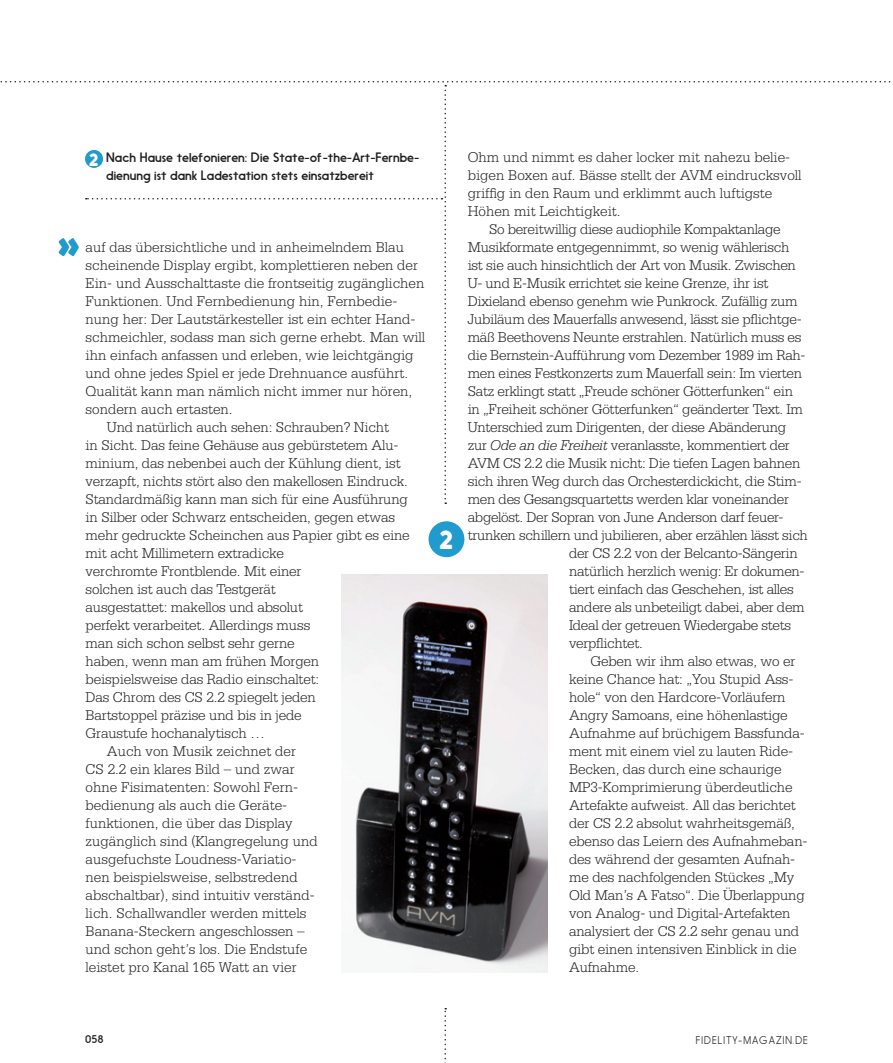
<style>
.page{position:relative;width:893px;height:1063px;background:#fff}
.page>*{position:absolute;margin:0;border:0;box-sizing:border-box;transform-origin:0 0}
.t1{font:24.75px "Nanami Rounded Hvy";color:#fff}
.t2{font:16.8px "Nanami Rounded Hvy";color:#fff}
.t3{font:300 15px/18px "Serifa Std";letter-spacing:-.01em;color:#231f20}
.t4{font:12.75px/18px "Nanami Rounded Book";color:#231f20}
.t5{font:10.5px "Nanami Rounded Ex Lt";letter-spacing:.1em;color:#231f20}
.t6{font:10.5px "Nanami Rounded Book";color:#231f20}
.s1{font-style:italic}
.s2{font-style:inherit}
</style>
<div class="page">
<svg style="left:0;top:81px;width:891px;height:423px"></svg>
<svg style="left:444px;top:1008px;width:2px;height:55px"></svg>
<img style="left:341px;top:575px;width:207px;height:397px">
<div style="left:429px;top:521px;width:35px;height:36px;background:#209bce;border-radius:50%"></div>
<hr style="left:892px;top:594px;width:1px;height:469px;background:#cfd1d1">
<p class="t2" style="left:89px;top:150px;width:12px">2</p>
<p class="t4" style="left:106px;top:149px;width:315px">Nach Hause telefonieren: Die State-of-the-Art-Fernbe&shy;dienung ist dank Ladestation stets einsatzbereit</p>
<p class="t3" style="left:86px;top:238px;width:320px">auf das übersichtliche und in anheimelndem Blau</p>
<p class="t3" style="left:86px;top:256px;width:334px">scheinende Display ergibt, komplettieren neben der</p>
<p class="t3" style="left:86px;top:274px;width:340px">Ein- und Ausschalttaste die frontseitig zugänglichen</p>
<p class="t3" style="left:86px;top:292px;width:313px">Funktionen. Und Fernbedienung hin, Fernbedie-</p>
<p class="t3" style="left:86px;top:310px;width:331px">nung her: Der Lautstärkesteller ist ein echter Hand-</p>
<p class="t3" style="left:86px;top:328px;width:341px">schmeichler, sodass man sich gerne erhebt. Man will</p>
<p class="t3" style="left:86px;top:346px;width:330px">ihn einfach anfassen und erleben, wie leichtgängig</p>
<p class="t3" style="left:86px;top:364px;width:324px">und ohne jedes Spiel er jede Drehnuance ausführt.</p>
<p class="t3" style="left:86px;top:382px;width:328px">Qualität kann man nämlich nicht immer nur hören,</p>
<p class="t3" style="left:86px;top:400px;width:149px">sondern auch ertasten.</p>
<p class="t3" style="left:107px;top:418px;width:284px">Und natürlich auch sehen: Schrauben? Nicht</p>
<p class="t3" style="left:86px;top:436px;width:314px">in Sicht. Das feine Gehäuse aus gebürstetem Alu-</p>
<p class="t3" style="left:86px;top:454px;width:317px">minium, das nebenbei auch der Kühlung dient, ist</p>
<p class="t3" style="left:86px;top:472px;width:324px">verzapft, nichts stört also den makellosen Eindruck.</p>
<p class="t3" style="left:86px;top:490px;width:324px">Standardmäßig kann man sich für eine Ausführung</p>
<p class="t3" style="left:86px;top:508px;width:311px">in Silber oder Schwarz entscheiden, gegen etwas</p>
<p class="t3" style="left:86px;top:526px;width:326px">mehr gedruckte Scheinchen aus Papier gibt es eine</p>
<p class="t3" style="left:86px;top:544px;width:200px">mit acht Millimetern extradicke</p>
<p class="t3" style="left:86px;top:562px;width:218px">verchromte Frontblende. Mit einer</p>
<p class="t3" style="left:86px;top:580px;width:192px">solchen ist auch das Testgerät</p>
<p class="t3" style="left:86px;top:598px;width:219px">ausgestattet: makellos und absolut</p>
<p class="t3" style="left:86px;top:616px;width:226px">perfekt verarbeitet. Allerdings muss</p>
<p class="t3" style="left:86px;top:634px;width:211px">man sich schon selbst sehr gerne</p>
<p class="t3" style="left:86px;top:652px;width:235px">haben, wenn man am frühen Morgen</p>
<p class="t3" style="left:86px;top:670px;width:235px">beispielsweise das Radio einschaltet:</p>
<p class="t3" style="left:86px;top:688px;width:232px">Das Chrom des CS 2.2 spiegelt jeden</p>
<p class="t3" style="left:86px;top:706px;width:218px">Bartstoppel präzise und bis in jede</p>
<p class="t3" style="left:86px;top:724px;width:181px">Graustufe hochanalytisch …</p>
<p class="t3" style="left:107px;top:742px;width:191px">Auch von Musik zeichnet der</p>
<p class="t3" style="left:86px;top:760px;width:211px">CS 2.2 ein klares Bild – und zwar</p>
<p class="t3" style="left:86px;top:778px;width:214px">ohne Fisimatenten: Sowohl Fern-</p>
<p class="t3" style="left:86px;top:796px;width:203px">bedienung als auch die Geräte-</p>
<p class="t3" style="left:86px;top:814px;width:209px">funktionen, die über das Display</p>
<p class="t3" style="left:86px;top:832px;width:234px">zugänglich sind (Klangregelung und</p>
<p class="t3" style="left:86px;top:850px;width:212px">ausgefuchste Loudness-Variatio-</p>
<p class="t3" style="left:86px;top:868px;width:214px">nen beispielsweise, selbstredend</p>
<p class="t3" style="left:86px;top:886px;width:231px">abschaltbar), sind intuitiv verständ-</p>
<p class="t3" style="left:86px;top:904px;width:222px">lich. Schallwandler werden mittels</p>
<p class="t3" style="left:86px;top:922px;width:221px">Banana-Steckern angeschlossen –</p>
<p class="t3" style="left:86px;top:940px;width:223px">und schon geht’s los. Die Endstufe</p>
<p class="t3" style="left:86px;top:958px;width:213px">leistet pro Kanal 165 Watt an vier</p>
<h1 class="t1" style="left:439px;top:526px;width:16px">2</h1>
<p class="t3" style="left:468px;top:148px;width:335px">Ohm und nimmt es daher locker mit nahezu belie&shy;bigen Boxen auf. Bässe stellt der AVM eindrucksvoll griffig in den Raum und erklimmt auch luftigste Höhen mit Leichtigkeit.</p>
<p class="t3" style="left:489px;top:220px;width:293px">So bereitwillig diese audiophile Kompaktanlage</p>
<p class="t3" style="left:468px;top:238px;width:323px">Musikformate entgegennimmt, so wenig wählerisch</p>
<p class="t3" style="left:468px;top:256px;width:330px">ist sie auch hinsichtlich der Art von Musik. Zwischen</p>
<p class="t3" style="left:468px;top:274px;width:302px">U- und E-Musik errichtet sie keine Grenze, ihr ist</p>
<p class="t3" style="left:468px;top:292px;width:331px">Dixieland ebenso genehm wie Punkrock. Zufällig zum</p>
<p class="t3" style="left:468px;top:310px;width:335px">Jubiläum des Mauerfalls anwesend, lässt sie pflichtge-</p>
<p class="t3" style="left:468px;top:328px;width:335px">mäß Beethovens Neunte erstrahlen. Natürlich muss es</p>
<p class="t3" style="left:468px;top:346px;width:339px">die Bernstein-Aufführung vom Dezember 1989 im Rah-</p>
<p class="t3" style="left:468px;top:364px;width:336px">men eines Festkonzerts zum Mauerfall sein: Im vierten</p>
<p class="t3" style="left:468px;top:382px;width:327px">Satz erklingt statt „Freude schöner Götterfunken“ ein</p>
<p class="t3" style="left:468px;top:400px;width:337px">in „Freiheit schöner Götterfunken“ geänderter Text. Im</p>
<p class="t3" style="left:468px;top:418px;width:320px">Unterschied zum Dirigenten, der diese Abänderung</p>
<p class="t3" style="left:468px;top:436px;width:324px">zur <span class="s1">Ode an die Freiheit</span> veranlasste, kommentiert der</p>
<p class="t3" style="left:468px;top:454px;width:334px">AVM CS 2.2 die Musik nicht: Die tiefen Lagen bahnen</p>
<p class="t3" style="left:468px;top:472px;width:335px">sich ihren Weg durch das Orchesterdickicht, die Stim-</p>
<p class="t3" style="left:468px;top:490px;width:323px">men des Gesangsquartetts werden klar voneinander</p>
<p class="t3" style="left:468px;top:508px;width:317px">abgelöst. Der Sopran von June Anderson darf feuer-</p>
<p class="t3" style="left:468px;top:526px;width:342px">trunken schillern und jubilieren, aber erzählen lässt sich</p>
<p class="t3" style="left:569px;top:544px;width:230px">der CS 2.2 von der Belcanto-Sängerin</p>
<p class="t3" style="left:569px;top:562px;width:237px">natürlich herzlich wenig: Er dokumen-</p>
<p class="t3" style="left:569px;top:580px;width:226px">tiert einfach das Geschehen, ist alles</p>
<p class="t3" style="left:569px;top:598px;width:237px">andere als unbeteiligt dabei, aber dem</p>
<p class="t3" style="left:569px;top:616px;width:224px">Ideal der getreuen Wiedergabe stets</p>
<p class="t3" style="left:569px;top:634px;width:75px">verpflichtet.</p>
<p class="t3" style="left:590px;top:652px;width:207px">Geben wir ihm also etwas, wo er</p>
<p class="t3" style="left:569px;top:670px;width:226px">keine Chance hat: „You Stupid Ass-</p>
<p class="t3" style="left:569px;top:688px;width:218px">hole“ von den Hardcore-Vorläufern</p>
<p class="t3" style="left:569px;top:706px;width:220px">Angry Samoans, eine höhenlastige</p>
<p class="t3" style="left:569px;top:724px;width:237px">Aufnahme auf brüchigem Bassfunda-</p>
<p class="t3" style="left:569px;top:742px;width:226px">ment mit einem viel zu lauten Ride-</p>
<p class="t3" style="left:569px;top:760px;width:214px">Becken, das durch eine schaurige</p>
<p class="t3" style="left:569px;top:778px;width:225px">MP3-Komprimierung überdeutliche</p>
<p class="t3" style="left:569px;top:796px;width:228px">Artefakte aufweist. All das berichtet</p>
<p class="t3" style="left:569px;top:814px;width:227px">der CS 2.2 absolut wahrheitsgemäß,</p>
<p class="t3" style="left:569px;top:832px;width:240px">ebenso das Leiern des Aufnahmeban-</p>
<p class="t3" style="left:569px;top:850px;width:228px">des während der gesamten Aufnah-</p>
<p class="t3" style="left:569px;top:868px;width:227px">me des nachfolgenden Stückes „My</p>
<p class="t3" style="left:569px;top:886px;width:237px">Old Man’s A Fatso“. Die Überlappung</p>
<p class="t3" style="left:569px;top:904px;width:223px">von Analog- und Digital-Artefakten</p>
<p class="t3" style="left:569px;top:922px;width:232px">analysiert der CS 2.2 sehr genau und</p>
<p class="t3" style="left:569px;top:940px;width:229px">gibt einen intensiven Einblick in die</p>
<p class="t3" style="left:569px;top:958px;width:72px">Aufnahme.</p>
<p class="t6" style="left:85px;top:1033px;width:20px">058</p>
<p class="t5" style="left:696px;top:1034px;width:114px"><span class="s2">F</span>IDELITY-MAGAZIN.DE</p>
</div>
